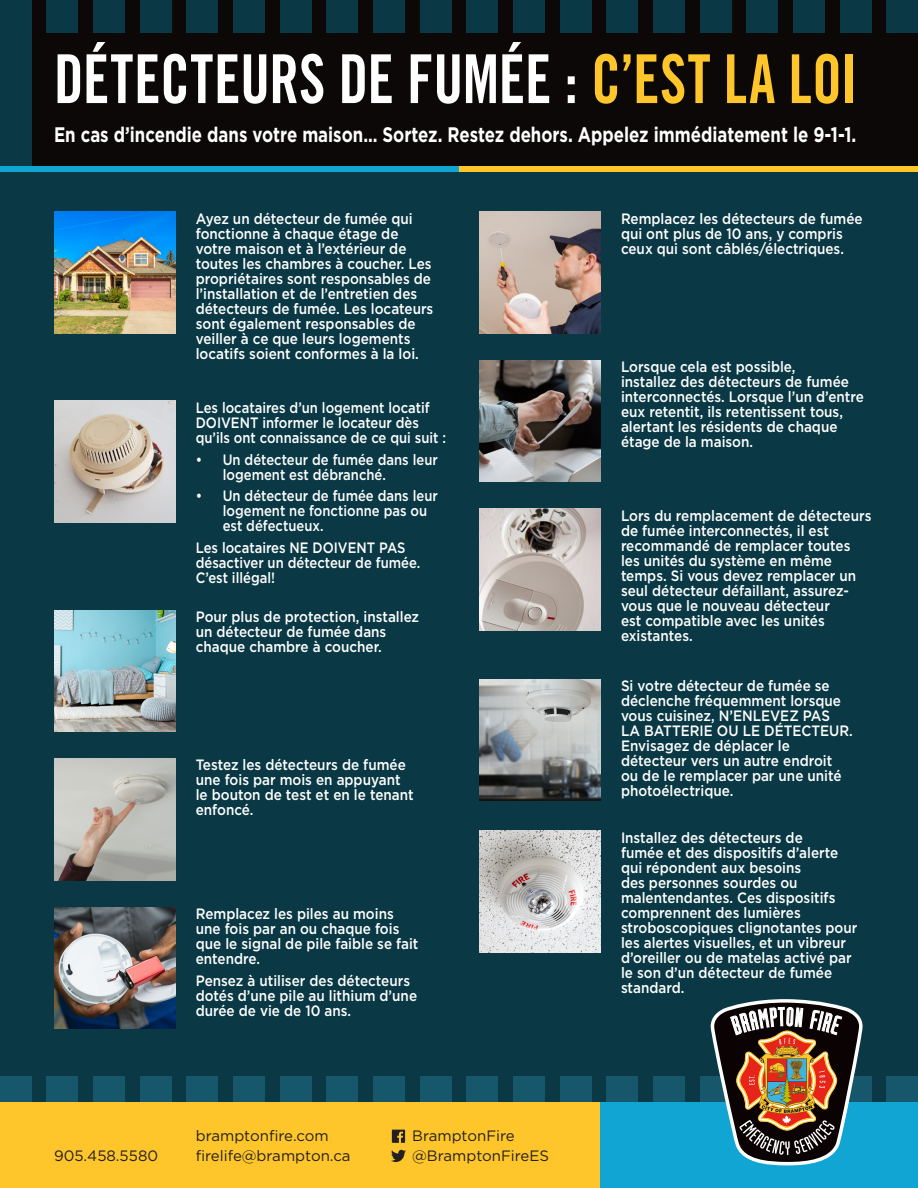
<style>
.page{position:relative;width:918px;height:1188px;background:#0a3945}
.page>*{position:absolute;margin:0;border:0;box-sizing:border-box;transform-origin:0 0}
.t1{font:67.5px "Trade Gothic LT Std Bd Cn 20";color:#fff;scale:.88 1}
.t2{font:700 21px "Gotham";color:#fff;scale:.8 1}
.t3{font:500 15px/15px "Gotham";color:#fff;scale:.9 1}
.t4{font:500 15px/15px "Gotham";color:#fff;scale:.87 1}
.t5{font:15px "Gotham";color:#231f20}
.s1{color:#fec62a}
</style>
<div class="page">
<div style="left:47px;top:1077px;width:31px;height:27px;background:#16576c"></div>
<div style="left:467px;top:1077px;width:31px;height:27px;background:#16576c"></div>
<div style="left:420px;top:1077px;width:31px;height:27px;background:#16576c"></div>
<div style="left:93px;top:1077px;width:32px;height:27px;background:#16576c"></div>
<div style="left:513px;top:1077px;width:32px;height:27px;background:#16576c"></div>
<div style="left:140px;top:1077px;width:31px;height:27px;background:#16576c"></div>
<div style="left:560px;top:1077px;width:31px;height:27px;background:#16576c"></div>
<div style="left:840px;top:1077px;width:31px;height:27px;background:#16576c"></div>
<div style="left:887px;top:1077px;width:31px;height:27px;background:#16576c"></div>
<div style="left:373px;top:1077px;width:32px;height:27px;background:#16576c"></div>
<div style="left:327px;top:1077px;width:31px;height:27px;background:#16576c"></div>
<div style="left:280px;top:1077px;width:31px;height:27px;background:#16576c"></div>
<div style="left:700px;top:1077px;width:31px;height:27px;background:#16576c"></div>
<div style="left:233px;top:1077px;width:32px;height:27px;background:#16576c"></div>
<div style="left:653px;top:1077px;width:32px;height:27px;background:#16576c"></div>
<div style="left:187px;top:1077px;width:31px;height:27px;background:#16576c"></div>
<div style="left:607px;top:1077px;width:31px;height:27px;background:#16576c"></div>
<div style="left:0;top:1077px;width:31px;height:27px;background:#16576c"></div>
<div style="left:0;top:1102px;width:603px;height:86px;background:#fec62a"></div>
<div style="left:601px;top:1102px;width:317px;height:86px;background:#10a5d3"></div>
<svg style="left:391px;top:1150px;width:15px;height:12px"></svg>
<svg style="left:392px;top:1130px;width:13px;height:13px"></svg>
<div style="left:0;top:0;width:918px;height:171px;background:#0b0807"></div>
<div style="left:0;top:0;width:31px;height:171px;background:#0a3945"></div>
<div style="left:47px;top:0;width:31px;height:32px;background:#0a3945"></div>
<div style="left:467px;top:0;width:31px;height:32px;background:#0a3945"></div>
<div style="left:420px;top:0;width:31px;height:32px;background:#0a3945"></div>
<div style="left:93px;top:0;width:32px;height:32px;background:#0a3945"></div>
<div style="left:513px;top:0;width:32px;height:32px;background:#0a3945"></div>
<div style="left:140px;top:0;width:31px;height:32px;background:#0a3945"></div>
<div style="left:560px;top:0;width:31px;height:32px;background:#0a3945"></div>
<div style="left:840px;top:0;width:31px;height:32px;background:#0a3945"></div>
<div style="left:887px;top:0;width:31px;height:32px;background:#0a3945"></div>
<div style="left:373px;top:0;width:32px;height:32px;background:#0a3945"></div>
<div style="left:793px;top:0;width:32px;height:32px;background:#0a3945"></div>
<div style="left:327px;top:0;width:31px;height:32px;background:#0a3945"></div>
<div style="left:747px;top:0;width:31px;height:32px;background:#0a3945"></div>
<div style="left:280px;top:0;width:31px;height:32px;background:#0a3945"></div>
<div style="left:700px;top:0;width:31px;height:32px;background:#0a3945"></div>
<div style="left:233px;top:0;width:32px;height:32px;background:#0a3945"></div>
<div style="left:653px;top:0;width:32px;height:32px;background:#0a3945"></div>
<div style="left:187px;top:0;width:31px;height:32px;background:#0a3945"></div>
<div style="left:607px;top:0;width:31px;height:32px;background:#0a3945"></div>
<div style="left:0;top:166px;width:459px;height:5px;background:#10a5d3"></div>
<div style="left:459px;top:166px;width:459px;height:5px;background:#fec62a"></div>
<img style="left:54px;top:212px;width:122px;height:121px">
<img style="left:54px;top:401px;width:122px;height:121px">
<img style="left:479px;top:212px;width:122px;height:121px">
<img style="left:54px;top:610px;width:122px;height:122px">
<img style="left:54px;top:759px;width:122px;height:121px">
<img style="left:54px;top:907px;width:122px;height:122px">
<img style="left:479px;top:831px;width:122px;height:121px">
<img style="left:479px;top:679px;width:122px;height:122px">
<img style="left:479px;top:509px;width:122px;height:121px">
<img style="left:479px;top:360px;width:122px;height:122px">
<svg style="left:710px;top:999px;width:154px;height:167px"></svg>
<p class="t1" style="left:54px;top:38px;width:914px">DÉTECTEURS DE FUMÉE : <span class="s1">C’EST LA LOI</span></p>
<p class="t2" style="left:54px;top:120px;width:1004px">En cas d’incendie dans votre maison… Sortez. Restez dehors. Appelez immédiatement le 9-1-1.</p>
<p class="t3" style="left:196px;top:211px;width:266px">Ayez un détecteur de fumée qui fonctionne à chaque étage de votre maison et à l’extérieur de toutes les chambres à coucher. Les propriétaires sont responsables de l’installation et de l’entretien des détecteurs de fumée. Les locateurs sont également responsables de veiller à ce que leurs logements locatifs soient conformes à la loi.</p>
<p class="t3" style="left:621px;top:211px;width:270px">Remplacez les détecteurs de fumée qui ont plus de 10 ans, y compris ceux qui sont câblés/électriques.</p>
<p class="t4" style="left:196px;top:400px;width:289px">Les locataires d’un logement locatif<br>DOIVENT informer le locateur dès qu’ils ont connaissance de ce qui suit :</p>
<p class="t4" style="left:223px;top:452px;width:249px;text-indent:-27px">• Un détecteur de fumée dans leur logement est débranché.</p>
<p class="t4" style="left:223px;top:488px;width:249px;text-indent:-27px">• Un détecteur de fumée dans leur logement ne fonctionne pas ou est défectueux.</p>
<p class="t4" style="left:196px;top:540px;width:260px">Les locataires NE DOIVENT PAS désactiver un détecteur de fumée.<br>C’est illégal!</p>
<p class="t3" style="left:196px;top:609px;width:250px">Pour plus de protection, installez un détecteur de fumée dans chaque chambre à coucher.</p>
<p class="t3" style="left:196px;top:757px;width:244px">Testez les détecteurs de fumée une fois par mois en appuyant le bouton de test et en le tenant enfoncé.</p>
<p class="t3" style="left:196px;top:906px;width:249px">Remplacez les piles au moins une fois par an ou chaque fois que le signal de pile faible se fait entendre.</p>
<p class="t3" style="left:196px;top:973px;width:248px">Pensez à utiliser des détecteurs dotés d’une pile au lithium d’une durée de vie de 10 ans.</p>
<p class="t5" style="left:196px;top:1127px;width:134px">bramptonfire.com</p>
<p class="t5" style="left:54px;top:1146px;width:106px">905.458.5580</p>
<p class="t5" style="left:196px;top:1146px;width:156px">firelife@brampton.ca</p>
<p class="t5" style="left:412px;top:1127px;width:104px">BramptonFire</p>
<p class="t5" style="left:412px;top:1146px;width:138px">@BramptonFireES</p>
<p class="t3" style="left:621px;top:359px;width:271px">Lorsque cela est possible,<br>installez des détecteurs de fumée interconnectés. Lorsque l’un d’entre eux retentit, ils retentissent tous, alertant les résidents de chaque étage de la maison.</p>
<p class="t3" style="left:621px;top:508px;width:280px">Lors du remplacement de détecteurs de fumée interconnectés, il est recommandé de remplacer toutes les unités du système en même temps. Si vous devez remplacer un seul détecteur défaillant, assurez&shy;vous que le nouveau détecteur<br>est compatible avec les unités existantes.</p>
<p class="t3" style="left:621px;top:678px;width:259px">Si votre détecteur de fumée se déclenche fréquemment lorsque vous cuisinez, N’ENLEVEZ PAS<br>LA BATTERIE OU LE DÉTECTEUR.<br>Envisagez de déplacer le détecteur vers un autre endroit ou de le remplacer par une unité photoélectrique.</p>
<p class="t3" style="left:621px;top:830px;width:264px">Installez des détecteurs de<br>fumée et des dispositifs d’alerte qui répondent aux besoins<br>des personnes sourdes ou malentendantes. Ces dispositifs comprennent des lumières stroboscopiques clignotantes pour les alertes visuelles, et un vibreur d’oreiller ou de matelas activé par le son d’un détecteur de fumée standard.</p>
</div>
